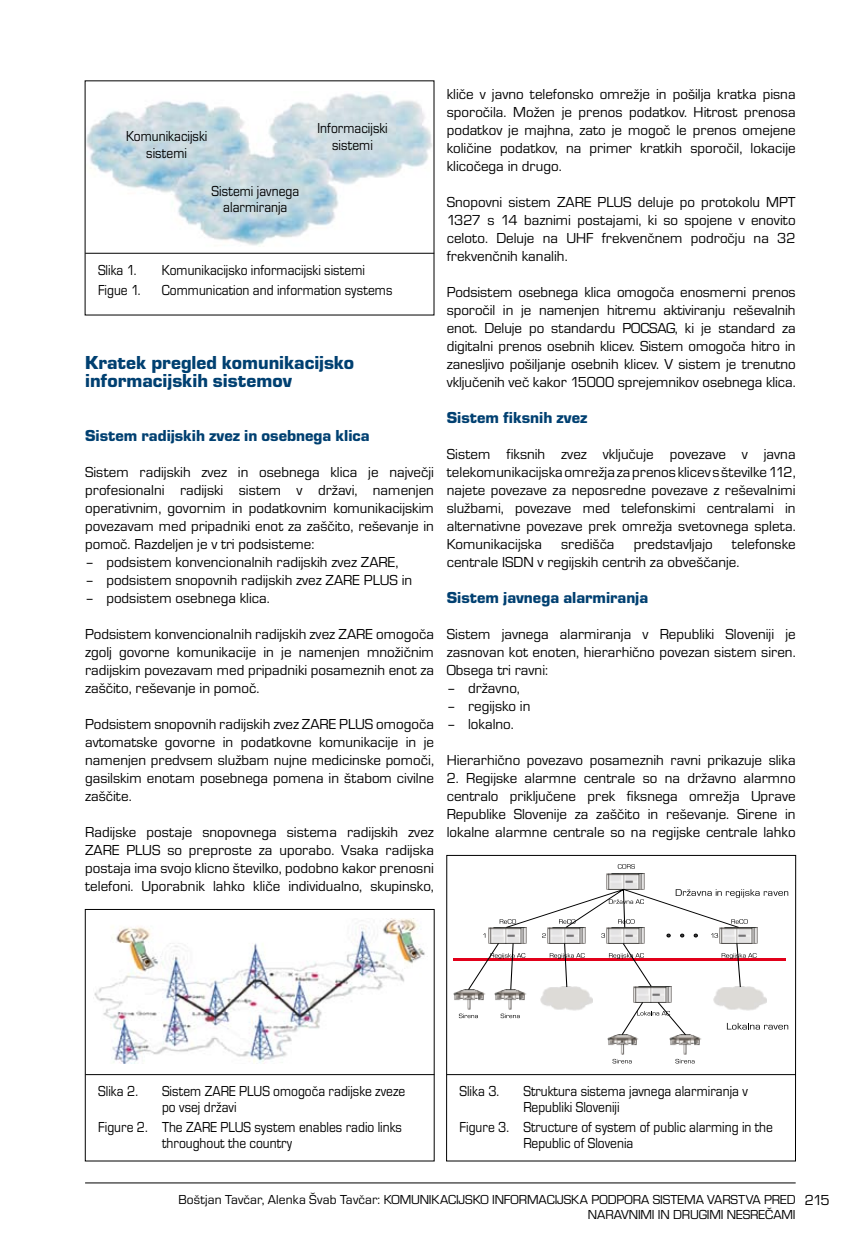
<style>
.page{position:relative;width:851px;height:1234px;background:#fff}
.page>*{position:absolute;margin:0;border:0;box-sizing:border-box;transform-origin:0 0}
.t1{font:19.5px/18px "Eurostile TEE Blac";color:#004071}
.t2{font:16.5px "Eurostile TEE Blac";color:#004071}
.t3{font:15px/18px "Eurostile TEE";color:#000;text-align:justify}
.t4{font:15px/15.8px "Eurostile TEE";color:#000;scale:.9 1}
.t5{font:13.5px/15px "Eurostile TEE";letter-spacing:-.005em;color:#000}
.s1{font-size:15px}
</style>
<div class="page">
<hr style="left:85px;top:1182px;width:710px;height:1px;background:#000">
<img style="left:87px;top:93px;width:345px;height:153px">
<hr style="left:85px;top:253px;width:349px;height:1px;background:#000">
<img style="left:94px;top:918px;width:331px;height:145px">
<div style="left:85px;top:909px;width:349px;height:251px;border:1px solid #000"></div>
<hr style="left:85px;top:1074px;width:349px;height:1px;background:#000">
<svg style="left:613px;top:1060px;width:19px;height:4px"></svg>
<svg style="left:612px;top:1058px;width:19px;height:5px"></svg>
<svg style="left:675px;top:1060px;width:20px;height:4px"></svg>
<svg style="left:675px;top:1058px;width:19px;height:5px"></svg>
<img style="left:607px;top:1035px;width:31px;height:19px">
<img style="left:669px;top:1035px;width:32px;height:19px">
<img style="left:453px;top:991px;width:5px;height:10px">
<hr style="left:453px;top:958px;width:332px;height:2px;background:#e2001a">
<img style="left:606px;top:873px;width:39px;height:15px">
<svg style="left:617px;top:864px;width:17px;height:4px"></svg>
<svg style="left:458px;top:888px;width:330px;height:147px"></svg>
<div style="left:446px;top:855px;width:349px;height:305px;border:1px solid #000"></div>
<hr style="left:446px;top:1074px;width:349px;height:1px;background:#000">
<p class="t4" style="left:126px;top:128px;width:92px;line-height:16.5px;text-align:center">Komunikacijski sistemi</p>
<p class="t4" style="left:317px;top:120px;width:79px;line-height:16.5px;text-align:center">Informacijski sistemi</p>
<p class="t4" style="left:211px;top:182px;width:99px;line-height:16.5px;text-align:center">Sistemi javnega alarmiranja</p>
<p class="t4" style="left:98px;top:262px;width:44px">Slika 1.</p>
<p class="t4" style="left:162px;top:262px;width:227px">Komunikacijsko informacijski sistemi</p>
<p class="t4" style="left:98px;top:282px;width:49px">Figue 1.</p>
<p class="t4" style="left:162px;top:282px;width:257px">Communication and information systems</p>
<h1 class="t1" style="left:85px;top:354px;width:270px">Kratek pregled komunikacijsko informacijskih sistemov</h1>
<p class="t2" style="left:85px;top:426px;width:286px">Sistem radijskih zvez in osebnega klica</p>
<p class="t3" style="left:85px;top:463px;width:350px">Sistem radijskih zvez in osebnega klica je največji profesionalni radijski sistem v državi, namenjen operativnim, govornim in podatkovnim komunikacijskim povezavam med pripadniki enot za zaščito, reševanje in pomoč. Razdeljen je v tri podsisteme:</p>
<p class="t3" style="left:85px;top:553px;width:315px">– podsistem konvencionalnih radijskih zvez ZARE,</p>
<p class="t3" style="left:85px;top:571px;width:328px">– podsistem snopovnih radijskih zvez ZARE PLUS in</p>
<p class="t3" style="left:85px;top:589px;width:186px">– podsistem osebnega klica.</p>
<p class="t3" style="left:85px;top:625px;width:350px">Podsistem konvencionalnih radijskih zvez ZARE omogoča zgolj govorne komunikacije in je namenjen množičnim radijskim povezavam med pripadniki posameznih enot za zaščito, reševanje in pomoč.</p>
<p class="t3" style="left:85px;top:715px;width:350px">Podsistem snopovnih radijskih zvez ZARE PLUS omogoča avtomatske govorne in podatkovne komunikacije in je namenjen predvsem službam nujne medicinske pomoči, gasilskim enotam posebnega pomena in štabom civilne zaščite.</p>
<p class="t3" style="left:85px;top:823px;width:350px">Radijske postaje snopovnega sistema radijskih zvez ZARE PLUS so preproste za uporabo. Vsaka radijska postaja ima svojo klicno številko, podobno kakor prenosni telefoni. Uporabnik lahko kliče individualno, skupinsko,</p>
<p class="t3" style="left:446px;top:85px;width:350px">kliče v javno telefonsko omrežje in pošilja kratka pisna sporočila. Možen je prenos podatkov. Hitrost prenosa podatkov je majhna, zato je mogoč le prenos omejene količine podatkov, na primer kratkih sporočil, lokacije klicočega in drugo.</p>
<p class="t3" style="left:446px;top:193px;width:350px">Snopovni sistem ZARE PLUS deluje po protokolu MPT 1327 s 14 baznimi postajami, ki so spojene v enovito celoto. Deluje na UHF frekvenčnem področju na 32 frekvenčnih kanalih.</p>
<p class="t3" style="left:446px;top:283px;width:350px">Podsistem osebnega klica omogoča enosmerni prenos sporočil in je namenjen hitremu aktiviranju reševalnih enot. Deluje po standardu POCSAG, ki je standard za digitalni prenos osebnih klicev. Sistem omogoča hitro in zanesljivo pošiljanje osebnih klicev. V sistem je trenutno vključenih več kakor 15000 sprejemnikov osebnega klica.</p>
<p class="t2" style="left:446px;top:408px;width:142px">Sistem fiksnih zvez</p>
<p class="t3" style="left:446px;top:445px;width:350px">Sistem fiksnih zvez vključuje povezave v javna telekomunikacijska omrežja za prenos klicev s številke 112, najete povezave za neposredne povezave z reševalnimi službami, povezave med telefonskimi centralami in alternativne povezave prek omrežja svetovnega spleta.<br>Komunikacijska</p>
<p class="t3" style="left:446px;top:535px;width:350px;text-indent:285px">telefonske centrale ISDN v regijskih centrih za obveščanje.</p>
<p class="t2" style="left:446px;top:588px;width:203px">Sistem javnega alarmiranja</p>
<p class="t3" style="left:446px;top:625px;width:350px">Sistem javnega alarmiranja v Republiki Sloveniji je zasnovan kot enoten, hierarhično povezan sistem siren.<br>Obsega tri ravni:</p>
<p class="t3" style="left:446px;top:679px;width:75px">– državno,</p>
<p class="t3" style="left:446px;top:697px;width:85px">– regijsko in</p>
<p class="t3" style="left:446px;top:715px;width:68px">– lokalno.</p>
<p class="t3" style="left:446px;top:751px;width:350px">Hierarhično povezavo posameznih ravni prikazuje slika</p>
<p class="t3" style="left:446px;top:769px;width:350px">2. Regijske alarmne centrale so na državno alarmno centralo priključene prek fiksnega omrežja Uprave Republike Slovenije za zaščito in reševanje. Sirene in lokalne alarmne centrale so na regijske centrale lahko</p>
<p class="t3" style="left:561px;top:535px;width:55px">središča</p>
<p class="t3" style="left:633px;top:535px;width:81px">predstavljajo</p>
<p class="t4" style="left:98px;top:1083px;width:46px">Slika 2.</p>
<p class="t4" style="left:162px;top:1083px;width:272px">Sistem ZARE PLUS omogoča radijske zveze po vsej državi</p>
<p class="t4" style="left:162px;top:1119px;width:268px;text-indent:-64px">Figure 2. The ZARE PLUS system enables radio links throughout the country</p>
<p class="t4" style="left:459px;top:1083px;width:46px">Slika 3.</p>
<p class="t4" style="left:523px;top:1083px;width:251px">Struktura sistema javnega alarmiranja v<br>Republiki Sloveniji</p>
<p class="t4" style="left:523px;top:1119px;width:279px;text-indent:-64px">Figure 3. Structure of system of public alarming in the<br>Republic of Slovenia</p>
<p class="t5" style="left:587px;top:1191px;width:243px;text-indent:-409px">Boštjan Tavčar, Alenka Švab Tavčar: KOMUNIKACIJSKO INFORMACIJSKA PODPORA SISTEMA VARSTVA PRED <span class="s1">215<br></span>NARAVNIMI IN DRUGIMI NESREČAMI</p>
</div>
